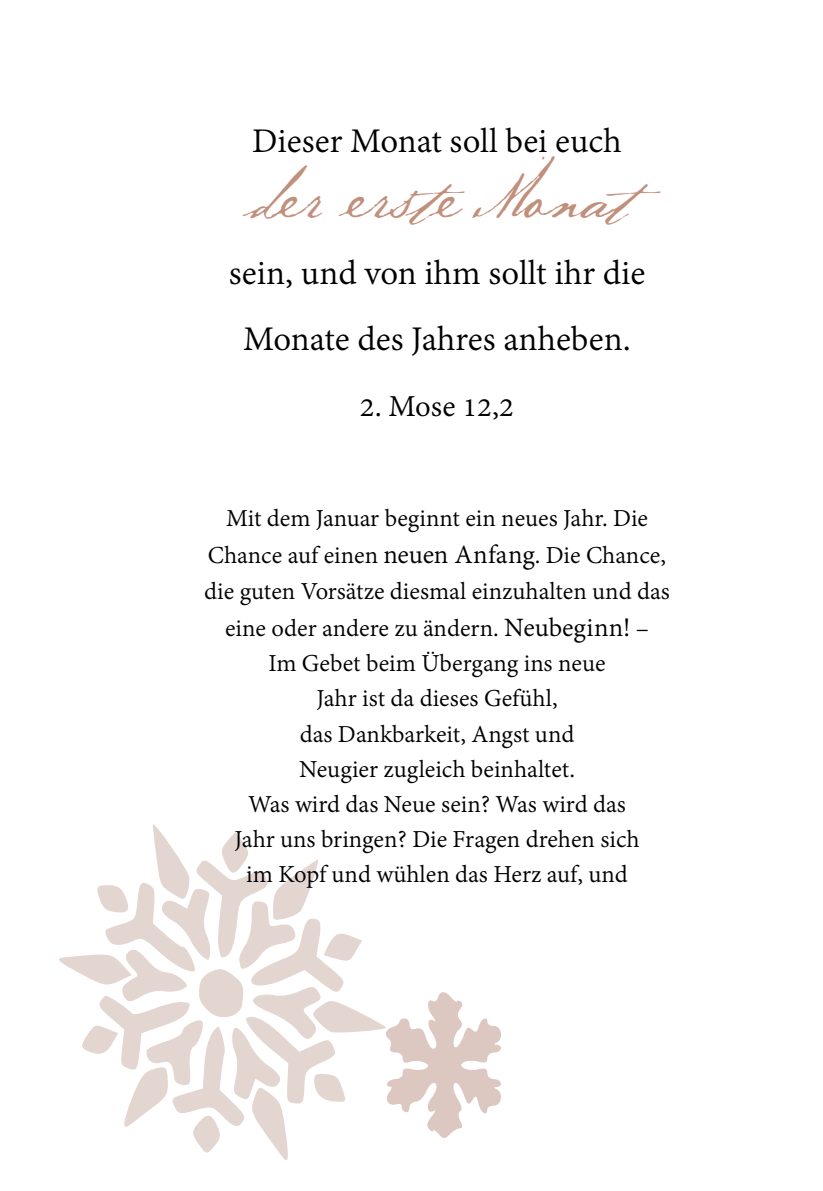
<style>
.page{position:relative;width:823px;height:1191px;background:#fff}
.page>*{position:absolute;margin:0;border:0;box-sizing:border-box;transform-origin:0 0}
.t1{font:48.4px "Baker Script";letter-spacing:-.04em;color:#c1907d}
.t2{font:37.4px/66px "Adobe Devanagari";color:#000;text-align:center}
.t3{font:33px "Adobe Devanagari";color:#000}
.t4{font:26.4px/35.6px "Adobe Devanagari";color:#000;text-align:center}
.s1{font-size:28.6px}
</style>
<div class="page">
<svg style="left:59px;top:824px;width:324px;height:336px"></svg>
<svg style="left:383px;top:992px;width:118px;height:146px"></svg>
<h2 class="t2" style="left:252px;top:111px;width:371px">Dieser Monat soll bei euch</h2>
<h1 class="t1" style="left:248px;top:173px;width:414px">der er ste Monat</h1>
<h2 class="t2" style="left:229px;top:243px;width:418px">sein, und von ihm sollt ihr die<br>Monate des Jahres anheben.</h2>
<p class="t3" style="left:359px;top:387px;width:156px">2. Mose 12,2</p>
<p class="t4" style="left:204px;top:502px;width:467px">Mit dem Januar beginnt ein neues Jahr. Die Chance auf einen <span class="s1">neuen Anfang</span>. Die Chance, die guten Vorsätze diesmal einzuhalten und das eine oder andere zu ändern. <span class="s1">Neubeginn!</span> –<br>Im Gebet beim Übergang ins neue<br>Jahr ist da dieses Gefühl,<br>das Dankbarkeit, Angst und<br>Neugier zugleich beinhaltet.<br>Was wird das Neue sein? Was wird das<br>Jahr uns bringen? Die Fragen drehen sich<br>im Kopf und wühlen das Herz auf, und</p>
</div>
